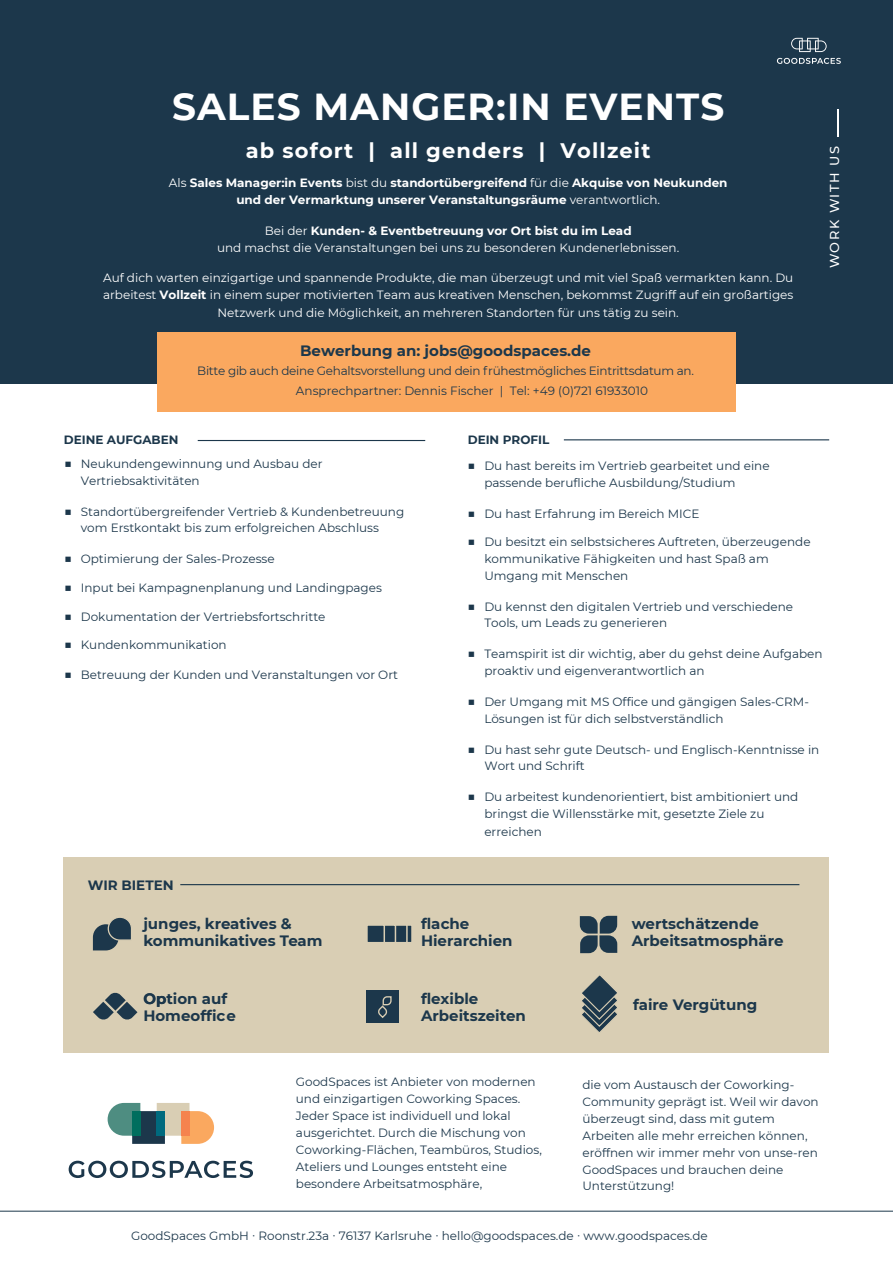
<style>
.page{position:relative;width:893px;height:1263px;background:#fff}
.page>*{position:absolute;margin:0;border:0;box-sizing:border-box;transform-origin:0 0}
.t1{font:700 37.5px "Montserrat";letter-spacing:.03em;color:#fff}
.t2{font:700 21px "Montserrat";letter-spacing:.055em;color:#fff}
.t3{font:700 15px/16.5px "Montserrat";color:#1c374b}
.t4{font:700 13.5px "Montserrat";color:#1c374b}
.t5{font:500 12.9px "Montserrat";letter-spacing:.12em;color:#fff}
.t6{font:12px/17px "Montserrat";color:#1c374b}
.t7{font:12px/17.4px "Montserrat";color:#fff;text-align:center}
.t8{font:700 12px/17.4px "Montserrat";color:#fff;text-align:center}
.t9{font:12px/19.6px "Montserrat";letter-spacing:-.02em;color:#1c374b}
.t10{font:700 12px "Montserrat";color:#1c374b}
.s1{font-style:inherit}
.s2{font-weight:400}
.s3{font-weight:700}
.s4{font-size:13.5px}
</style>
<div class="page">
<div style="left:64px;top:857px;width:765px;height:196px;background:#d9ceb4"></div>
<div style="left:0;top:0;width:893px;height:383px;background:#1c374b"></div>
<hr style="left:198px;top:440px;width:227px;height:1px;background:#1c374b">
<hr style="left:0;top:1211px;width:893px;height:1px;background:#1c374b">
<hr style="left:564px;top:439px;width:265px;height:1px;background:#1c374b">
<hr style="left:180px;top:884px;width:619px;height:1px;background:#1c374b">
<svg style="left:580px;top:916px;width:37px;height:37px"></svg>
<svg style="left:93px;top:917px;width:38px;height:33px"></svg>
<div style="left:395px;top:925px;width:17px;height:18px;background:#1c374b"></div>
<div style="left:394px;top:924px;width:19px;height:19px;border:2px solid #d9ceb4"></div>
<div style="left:390px;top:925px;width:17px;height:18px;background:#1c374b"></div>
<div style="left:389px;top:924px;width:19px;height:19px;border:2px solid #d9ceb4"></div>
<div style="left:378px;top:925px;width:17px;height:18px;background:#1c374b"></div>
<div style="left:377px;top:924px;width:19px;height:19px;border:2px solid #d9ceb4"></div>
<div style="left:367px;top:925px;width:17px;height:18px;background:#1c374b"></div>
<div style="left:366px;top:924px;width:19px;height:19px;border:2px solid #d9ceb4"></div>
<svg style="left:582px;top:975px;width:35px;height:57px"></svg>
<svg style="left:69px;top:1161px;width:184px;height:17px"></svg>
<svg style="left:108px;top:1103px;width:106px;height:41px"></svg>
<div style="left:157px;top:1111px;width:8px;height:25px;background:#006a7e"></div>
<div style="left:181px;top:1111px;width:8px;height:25px;background:#f5834e"></div>
<svg style="left:837px;top:109px;width:1px;height:28px"></svg>
<svg style="left:777px;top:38px;width:64px;height:26px"></svg>
<div style="left:157px;top:333px;width:579px;height:79px;background:#faa85f"></div>
<svg style="left:93px;top:992px;width:44px;height:28px"></svg>
<div style="left:366px;top:990px;width:32px;height:32px;background:#1c374b"></div>
<svg style="left:378px;top:996px;width:14px;height:22px"></svg>
<h1 class="t1" style="left:172px;top:80px;width:554px">SALES MANGER:IN EVENTS</h1>
<h2 class="t2" style="left:246px;top:135px;width:406px">ab sofort | all genders | <span class="s1">Vollzeit</span></h2>
<p class="t8" style="left:169px;top:174px;width:560px"><span class="s2">Als</span> Sales Manager:in Events <span class="s2">bist du</span> standortübergreifend <span class="s2">für die</span> Akquise von Neukunden und der Vermarktung unserer Veranstaltungsräume <span class="s2">verantwortlich.</span></p>
<p class="t7" style="left:217px;top:221px;width:464px">Bei der <span class="s3">Kunden- &amp; Eventbetreuung vor Ort bist du im Lead<br></span>und machst die Veranstaltungen bei uns zu besonderen Kundenerlebnissen.</p>
<p class="t7" style="left:103px;top:269px;width:692px">Auf dich warten einzigartige und spannende Produkte, die man überzeugt und mit viel Spaß vermarkten kann. Du arbeitest <span class="s3">Vollzeit</span> in einem super motivierten Team aus kreativen Menschen, bekommst Zugriff auf ein großartiges<br>Netzwerk und die Möglichkeit, an mehreren Standorten für uns tätig zu sein.</p>
<p class="t3" style="left:300px;top:342px;width:292px">Bewerbung an: jobs@goodspaces.de</p>
<p class="t9" style="left:296px;top:361px;width:400px;text-indent:-99px">Bitte <span class="s1">gib auch</span> deine Gehaltsvorstellung und dein früh<span class="s1">e</span>stmögliches Eintrittsdatum <span class="s1">an</span>.<br>Ansprechpartner: Dennis Fischer | Tel: +49 (0)721 61933010</p>
<p class="t5" style="left:825px;top:268px;width:124px;rotate:-90deg">WORK WITH US</p>
<p class="t10" style="left:64px;top:431px;width:116px">DEINE AUFGABEN</p>
<p class="t10" style="left:468px;top:431px;width:83px">DEIN PROFIL</p>
<p class="t6" style="left:81px;top:455px;width:243px;text-indent:-16px"><span class="s4">■</span> Neukundengewinnung und Ausbau der<br>Vertriebsaktivitäten</p>
<p class="t6" style="left:81px;top:503px;width:325px;text-indent:-16px"><span class="s4">■</span> Standortübergreifender Vertrieb &amp; Kundenbetreuung vom Erstkontakt bis zum erfolgreichen Abschluss</p>
<p class="t6" style="left:64px;top:550px;width:212px"><span class="s4">■</span> Optimierung der Sales-Prozesse</p>
<p class="t6" style="left:64px;top:579px;width:319px"><span class="s4">■</span> Input bei Kampagnenplanung und Landingpages</p>
<p class="t6" style="left:64px;top:607px;width:263px"><span class="s4">■</span> Dokumentation der Vertriebsfortschritte</p>
<p class="t6" style="left:64px;top:636px;width:164px"><span class="s4">■</span> Kundenkommunikation</p>
<p class="t6" style="left:64px;top:666px;width:335px"><span class="s4">■</span> Betreuung der Kunden und Veranstaltungen vor Ort</p>
<p class="t6" style="left:484px;top:457px;width:287px;text-indent:-17px"><span class="s4">■</span> Du hast bereits im Vertrieb gearbeitet und eine passende berufliche Ausbildung/Studium</p>
<p class="t6" style="left:467px;top:505px;width:234px"><span class="s4">■</span> Du hast Erfahrung im Bereich MICE</p>
<p class="t6" style="left:484px;top:533px;width:328px;text-indent:-17px"><span class="s4">■</span> Du besitzt ein selbstsicheres Auftreten, überzeugende kommunikative Fähigkeiten und hast Spaß am<br>Umgang mit Menschen</p>
<p class="t6" style="left:484px;top:598px;width:310px;text-indent:-17px"><span class="s4">■</span> Du kennst den digitalen Vertrieb und verschiedene<br>Tools, um Leads zu generieren</p>
<p class="t6" style="left:484px;top:645px;width:340px;text-indent:-17px"><span class="s4">■</span> Teamspirit ist dir wichtig, aber du gehst deine Aufgaben proaktiv und eigenverantwortlich an</p>
<p class="t6" style="left:484px;top:693px;width:326px;text-indent:-17px"><span class="s4">■</span> Der Umgang mit MS Office und gängigen Sales-CRM-<br>Lösungen ist für dich selbstverständlich</p>
<p class="t6" style="left:484px;top:740px;width:336px;text-indent:-17px"><span class="s4">■</span> Du hast sehr gute Deutsch- und Englisch-Kenntnisse in<br>Wort und Schrift</p>
<p class="t6" style="left:484px;top:788px;width:315px;text-indent:-17px"><span class="s4">■</span> Du arbeitest kundenorientiert, bist ambitioniert und bringst die Willensstärke mit, gesetzte Ziele zu</p>
<p class="t6" style="left:484px;top:823px;width:59px">erreichen</p>
<p class="t4" style="left:88px;top:875px;width:87px">WIR BIETEN</p>
<p class="t3" style="left:143px;top:915px;width:181px">junges, kreatives &amp; kommunikatives Team</p>
<p class="t3" style="left:421px;top:915px;width:93px">flache<br>Hierarchien</p>
<p class="t3" style="left:632px;top:915px;width:153px">wertschätzende<br>Arbeitsatmosphäre</p>
<p class="t3" style="left:143px;top:990px;width:94px">Option auf<br>Homeoffice</p>
<p class="t3" style="left:421px;top:990px;width:106px">flexible<br>Arbeitszeiten</p>
<p class="t3" style="left:633px;top:995px;width:126px">faire Vergütung</p>
<p class="t6" style="left:296px;top:1073px;width:247px">GoodSpaces ist Anbieter von modernen und einzigartigen Coworking Spaces.<br>Jeder Space ist individuell und lokal ausgerichtet. Durch die Mischung von Coworking-Flächen, Teambüros, Studios, Ateliers und Lounges entsteht eine besondere Arbeitsatmosphäre,</p>
<p class="t6" style="left:582px;top:1076px;width:238px">die vom Austausch der Coworking-<br>Community geprägt ist. Weil wir davon überzeugt sind, dass mit gutem<br>Arbeiten alle mehr erreichen können, eröffnen wir immer mehr von unse-ren<br>GoodSpaces und brauchen deine<br>Unterstützung!</p>
<p class="t6" style="left:131px;top:1227px;width:578px">GoodSpaces GmbH ∙ Roonstr.23a ∙ 76137 Karlsruhe ∙ hello@goodspaces.de ∙ www.goodspaces.de</p>
</div>
